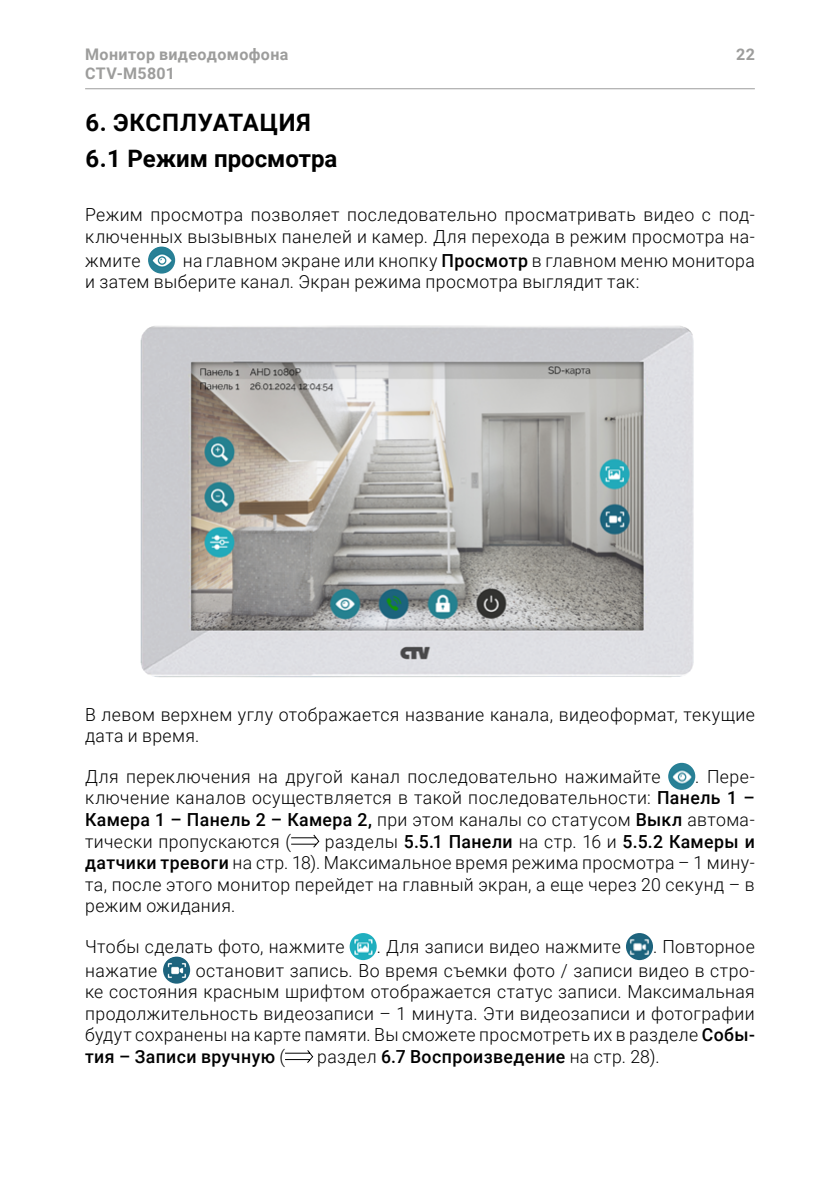
<style>
.page{position:relative;width:840px;height:1191px;background:#fff}
.page>*{position:absolute;margin:0;border:0;box-sizing:border-box;transform-origin:0 0}
.t1{font:700 24px/35.4px "Roboto";color:#000}
.t2{font:300 18px/21.6px "Roboto";letter-spacing:.025em;color:#000}
.t3{font:500 18px "Roboto";letter-spacing:.025em;color:#000}
.t4{font:700 16px/19.2px "Roboto";letter-spacing:.025em;color:#9d9d9c}
.s1{font-weight:500}
.s2{font-weight:300}
</style>
<div class="page">
<hr style="left:85px;top:88px;width:669px;height:1px;background:#9d9d9c">
<img style="left:148px;top:246px;width:27px;height:28px;border-radius:14px">
<img style="left:140px;top:325px;width:554px;height:353px">
<img style="left:667px;top:763px;width:28px;height:27px;border-radius:14px">
<svg style="left:291px;top:834px;width:29px;height:14px"></svg>
<img style="left:349px;top:933px;width:27px;height:27px;border-radius:14px">
<img style="left:625px;top:933px;width:27px;height:27px;border-radius:14px">
<img style="left:163px;top:956px;width:27px;height:27px;border-radius:14px">
<svg style="left:285px;top:1050px;width:29px;height:13px"></svg>
<p class="t4" style="left:85px;top:44px;width:205px">Монитор видеодомофона<br>CTV-М5801</p>
<p class="t4" style="left:735px;top:44px;width:20px">22</p>
<h1 class="t1" style="left:85px;top:104px;width:253px">6. ЭКСПЛУАТАЦИЯ<br>6.1 Режим просмотра</h1>
<p class="t2" style="left:85px;top:203px;width:670px">Режим просмотра позволяет последовательно просматривать видео с под&shy;ключенных вызывных панелей и камер. Для перехода в режим просмотра на-</p>
<p class="t2" style="left:85px;top:249px;width:57px">жмите</p>
<p class="t2" style="left:85px;top:249px;width:670px;text-indent:98px">на главном экране или кнопку <span class="s1">Просмотр</span> в главном меню монитора и затем выберите канал. Экран режима просмотра выглядит так:</p>
<p class="t2" style="left:85px;top:702px;width:670px">В левом верхнем углу отображается название канала, видеоформат, текущие дата и время.</p>
<p class="t2" style="left:85px;top:765px;width:576px">Для переключения на другой канал последовательно нажимайте</p>
<p class="t2" style="left:85px;top:765px;width:670px;text-align:justify;text-indent:609px">. Пере&shy;ключение каналов осуществляется в такой последовательности: <span class="s1">Панель 1 – Камера 1 – Панель 2 – Камера 2,</span> при этом каналы со статусом <span class="s1">Выкл</span> автома&shy;тически пропускаются (</p>
<p class="t2" style="left:85px;top:829px;width:670px;text-align:justify;text-indent:240px">разделы <span class="s1">5.5.1 Панели</span> на стр. 16 и <span class="s1">5.5.2 Камеры и датчики тревоги</span> на стр. 18). Максимальное время режима просмотра – 1 мину&shy;та, после этого монитор перейдет на главный экран, а еще через 20 секунд – в режим ожидания.</p>
<p class="t2" style="left:85px;top:935px;width:261px">Чтобы сделать фото, нажмите</p>
<p class="t2" style="left:376px;top:935px;width:245px">. Для записи видео нажмите</p>
<p class="t2" style="left:652px;top:935px;width:103px">. Повторное</p>
<p class="t2" style="left:85px;top:958px;width:74px">нажатие</p>
<p class="t2" style="left:85px;top:958px;width:670px;text-align:justify;text-indent:111px">остановит запись. Во время съемки фото / записи видео в стро&shy;ке состояния красным шрифтом отображается статус записи. Максимальная продолжительность видеозаписи – 1 минута. Эти видеозаписи и фотографии будут сохранены на карте памяти. Вы сможете просмотреть их в разделе <span class="s1">Собы&shy;тия – Записи вручную</span> (</p>
<p class="t3" style="left:317px;top:1044px;width:343px"><span class="s2">раздел</span> 6.7 Воспроизведение <span class="s2">на стр. 28).</span></p>
</div>
